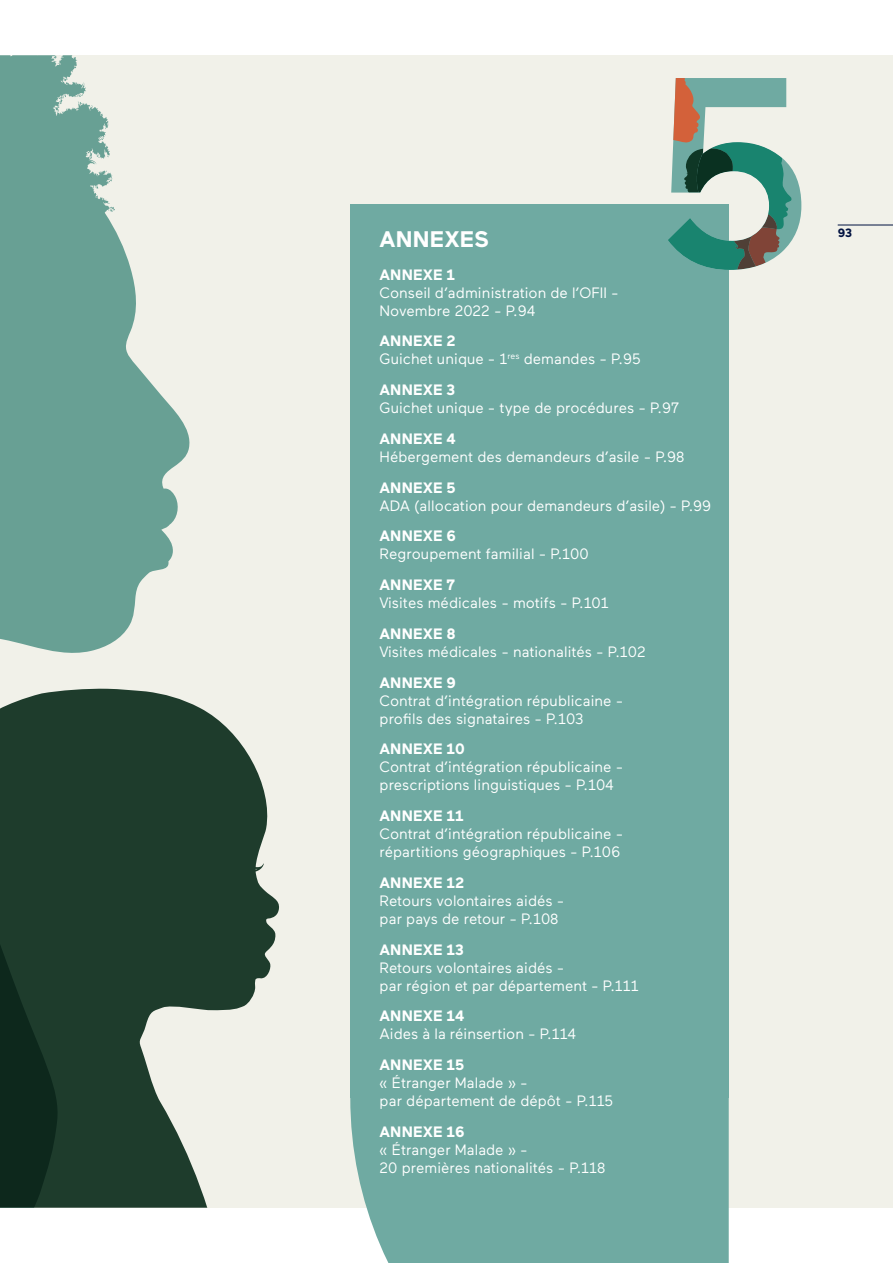
<style>
.page{position:relative;width:893px;height:1263px;background:#fff}
.page>*{position:absolute;margin:0;border:0;box-sizing:border-box;transform-origin:0 0}
.t1{font:700 22.5px "Maax";color:#fff}
.t2{font:15px/18px "Maax";color:#fff}
.t3{font:700 15px "Maax";color:#fff}
.t4{font:700 12px "Maax";color:#011240}
.s1{font-weight:700}
</style>
<div class="page">
<div style="left:0;top:55px;width:893px;height:1153px;background:#f1f1e9"></div>
<hr style="left:838px;top:225px;width:55px;height:1px;background:#011240">
<svg style="left:0;top:55px;width:189px;height:634px;fill:#68a094"></svg>
<svg style="left:0;top:689px;width:279px;height:519px;fill:#1e3c2c"></svg>
<div style="left:350px;top:1098px;width:379px;height:165px;background:#6faaa2"></div>
<div style="left:350px;top:204px;width:379px;height:894px;background:#6faaa2"></div>
<svg style="left:668px;top:78px;width:133px;height:192px"></svg>
<h1 class="t1" style="left:380px;top:227px;width:111px">ANNEXES</h1>
<p class="t3" style="left:380px;top:266px;width:77px">ANNEXE 1</p>
<p class="t2" style="left:380px;top:284px;width:240px">Conseil d’administration de l’OFII -<br>Novembre 2022 - P.94</p>
<p class="t2" style="left:380px;top:332px;width:262px"><span class="s1">ANNEXE 2<br></span>Guichet unique - 1<sup>res</sup> demandes - P.95</p>
<p class="t3" style="left:380px;top:382px;width:77px">ANNEXE 3</p>
<p class="t2" style="left:380px;top:399px;width:301px">Guichet unique - type de procédures - P.97</p>
<p class="t3" style="left:380px;top:430px;width:78px">ANNEXE 4</p>
<p class="t2" style="left:380px;top:448px;width:306px">Hébergement des demandeurs d’asile - P.98</p>
<p class="t3" style="left:380px;top:479px;width:78px">ANNEXE 5</p>
<p class="t2" style="left:380px;top:497px;width:333px">ADA (allocation pour demandeurs d’asile) - P.99</p>
<p class="t3" style="left:380px;top:528px;width:78px">ANNEXE 6</p>
<p class="t2" style="left:380px;top:545px;width:211px">Regroupement familial - P.100</p>
<p class="t3" style="left:380px;top:577px;width:77px">ANNEXE 7</p>
<p class="t2" style="left:380px;top:594px;width:231px">Visites médicales - motifs - P.101</p>
<p class="t3" style="left:380px;top:625px;width:78px">ANNEXE 8</p>
<p class="t2" style="left:380px;top:643px;width:268px">Visites médicales - nationalités - P.102</p>
<p class="t3" style="left:380px;top:674px;width:78px">ANNEXE 9</p>
<p class="t2" style="left:380px;top:692px;width:245px">Contrat d’intégration républicaine - profils des signataires - P.103</p>
<p class="t3" style="left:380px;top:741px;width:87px">ANNEXE 10</p>
<p class="t2" style="left:380px;top:758px;width:245px">Contrat d’intégration républicaine - prescriptions linguistiques - P.104</p>
<p class="t3" style="left:380px;top:808px;width:85px">ANNEXE 11</p>
<p class="t2" style="left:380px;top:825px;width:245px">Contrat d’intégration républicaine - répartitions géographiques - P.106</p>
<p class="t3" style="left:380px;top:874px;width:86px">ANNEXE 12</p>
<p class="t2" style="left:380px;top:892px;width:186px">Retours volontaires aidés - par pays de retour - P.108</p>
<p class="t3" style="left:380px;top:941px;width:86px">ANNEXE 13</p>
<p class="t2" style="left:380px;top:959px;width:260px">Retours volontaires aidés -<br>par région et par département - P.111</p>
<p class="t3" style="left:380px;top:1008px;width:86px">ANNEXE 14</p>
<p class="t2" style="left:380px;top:1025px;width:198px">Aides à la réinsertion - P.114</p>
<p class="t3" style="left:380px;top:1057px;width:86px">ANNEXE 15</p>
<p class="t2" style="left:380px;top:1074px;width:235px">« Étranger Malade » -<br>par département de dépôt - P.115</p>
<p class="t3" style="left:380px;top:1123px;width:87px">ANNEXE 16</p>
<p class="t2" style="left:380px;top:1141px;width:227px">« Étranger Malade » -<br>20 premières nationalités - P.118</p>
<p class="t4" style="left:838px;top:226px;width:16px">93</p>
</div>
